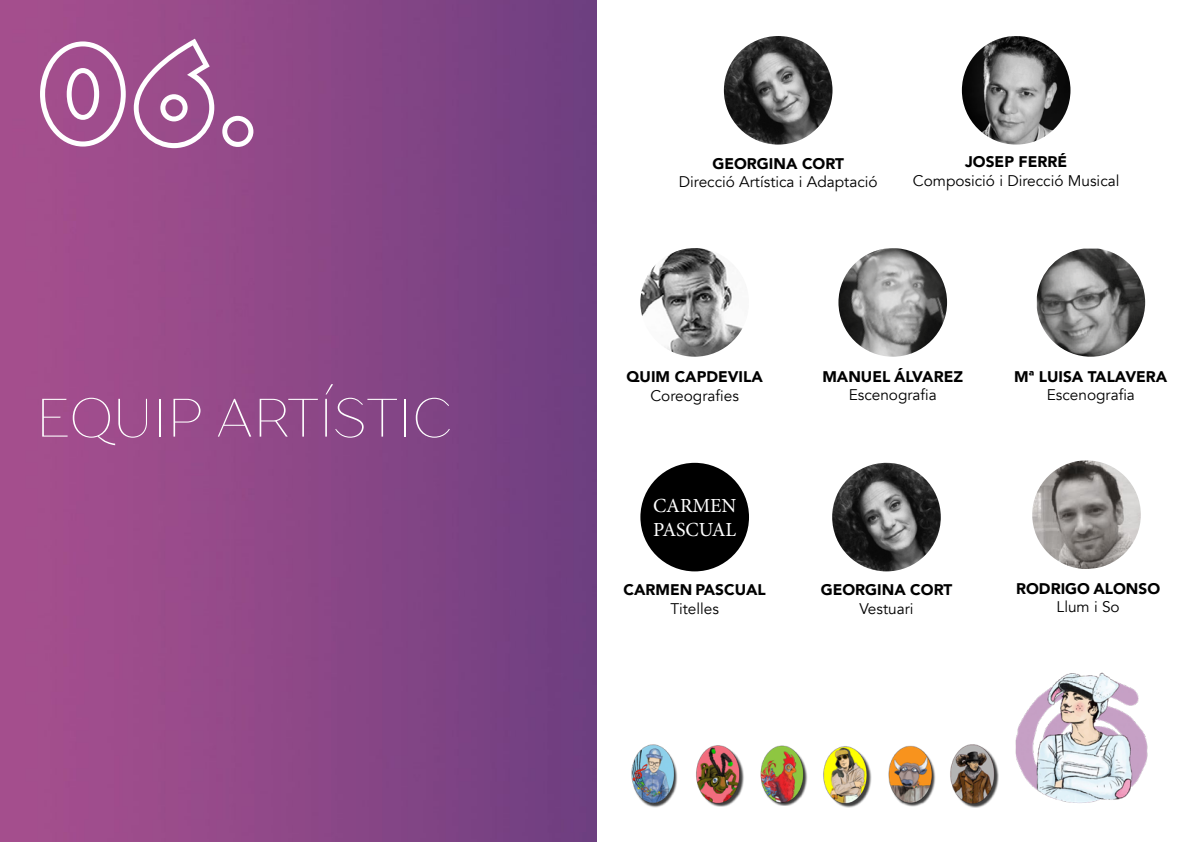
<style>
.page{position:relative;width:1191px;height:842px;background:#fff}
.page>*{position:absolute;margin:0;border:0;box-sizing:border-box;transform-origin:0 0}
.t1{font:133.5px "Vinnie Boom Bah NF";color:#fff}
.t2{font:54px "Drugs";color:#fff}
.t3{font:20px/24px "Minion Pro";letter-spacing:-.005em;color:#fff}
.t4{font:15.4px "Avenir";color:#000}
.t5{font:900 15.4px "Avenir";color:#000}
</style>
<div class="page">
<img style="left:0;top:0;width:596px;height:842px">
<img style="left:724px;top:36px;width:108px;height:109px;border-radius:54px">
<img style="left:962px;top:36px;width:108px;height:109px;border-radius:54px">
<img style="left:640px;top:248px;width:109px;height:109px;border-radius:54px">
<img style="left:838px;top:248px;width:109px;height:109px;border-radius:54px">
<img style="left:1036px;top:249px;width:109px;height:108px">
<div style="left:640px;top:463px;width:109px;height:108px;background:#000;border-radius:50%"></div>
<img style="left:832px;top:463px;width:108px;height:108px;border-radius:54px">
<img style="left:1015px;top:672px;width:133px;height:131px">
<img style="left:1032px;top:460px;width:108px;height:109px;border-radius:54px">
<img style="left:631px;top:744px;width:47px;height:62px">
<div style="left:697px;top:747px;width:47px;height:59px;background:#000;opacity:.75"></div>
<img style="left:696px;top:745px;width:47px;height:61px">
<div style="left:761px;top:747px;width:46px;height:59px;background:#000;opacity:.75"></div>
<img style="left:760px;top:745px;width:46px;height:61px">
<div style="left:825px;top:748px;width:46px;height:59px;background:#000;opacity:.75"></div>
<img style="left:823px;top:746px;width:47px;height:60px">
<div style="left:889px;top:747px;width:47px;height:59px;background:#000;opacity:.75"></div>
<img style="left:888px;top:745px;width:46px;height:61px">
<div style="left:951px;top:745px;width:47px;height:63px;background:#000;opacity:.75"></div>
<img style="left:950px;top:744px;width:45px;height:59px">
<h1 class="t1" style="left:36px;top:-7px;width:223px">06.</h1>
<h2 class="t2" style="left:36px;top:383px;width:417px">EQUIP ARTÍSTIC</h2>
<p class="t5" style="left:712px;top:150px;width:133px">GEORGINA CORT</p>
<p class="t4" style="left:679px;top:172px;width:200px">Direcció Artística i Adaptació</p>
<p class="t5" style="left:965px;top:149px;width:103px">JOSEP FERRÉ</p>
<p class="t4" style="left:913px;top:171px;width:208px">Composició i Direcció Musical</p>
<p class="t5" style="left:626px;top:364px;width:138px">QUIM CAPDEVILA</p>
<p class="t4" style="left:650px;top:386px;width:90px">Coreografies</p>
<p class="t3" style="left:653px;top:494px;width:85px">CARMEN<br>PASCUAL</p>
<p class="t5" style="left:623px;top:577px;width:144px">CARMEN PASCUAL</p>
<p class="t4" style="left:670px;top:599px;width:50px">Titelles</p>
<p class="t5" style="left:822px;top:363px;width:142px">MANUEL ÁLVAREZ</p>
<p class="t4" style="left:848px;top:386px;width:90px">Escenografia</p>
<p class="t5" style="left:1014px;top:363px;width:155px">Mª LUISA TALAVERA</p>
<p class="t4" style="left:1046px;top:386px;width:90px">Escenografia</p>
<p class="t5" style="left:820px;top:577px;width:133px">GEORGINA CORT</p>
<p class="t4" style="left:859px;top:599px;width:56px">Vestuari</p>
<p class="t5" style="left:1016px;top:575px;width:145px">RODRIGO ALONSO</p>
<p class="t4" style="left:1056px;top:598px;width:65px">Llum i So</p>
</div>
